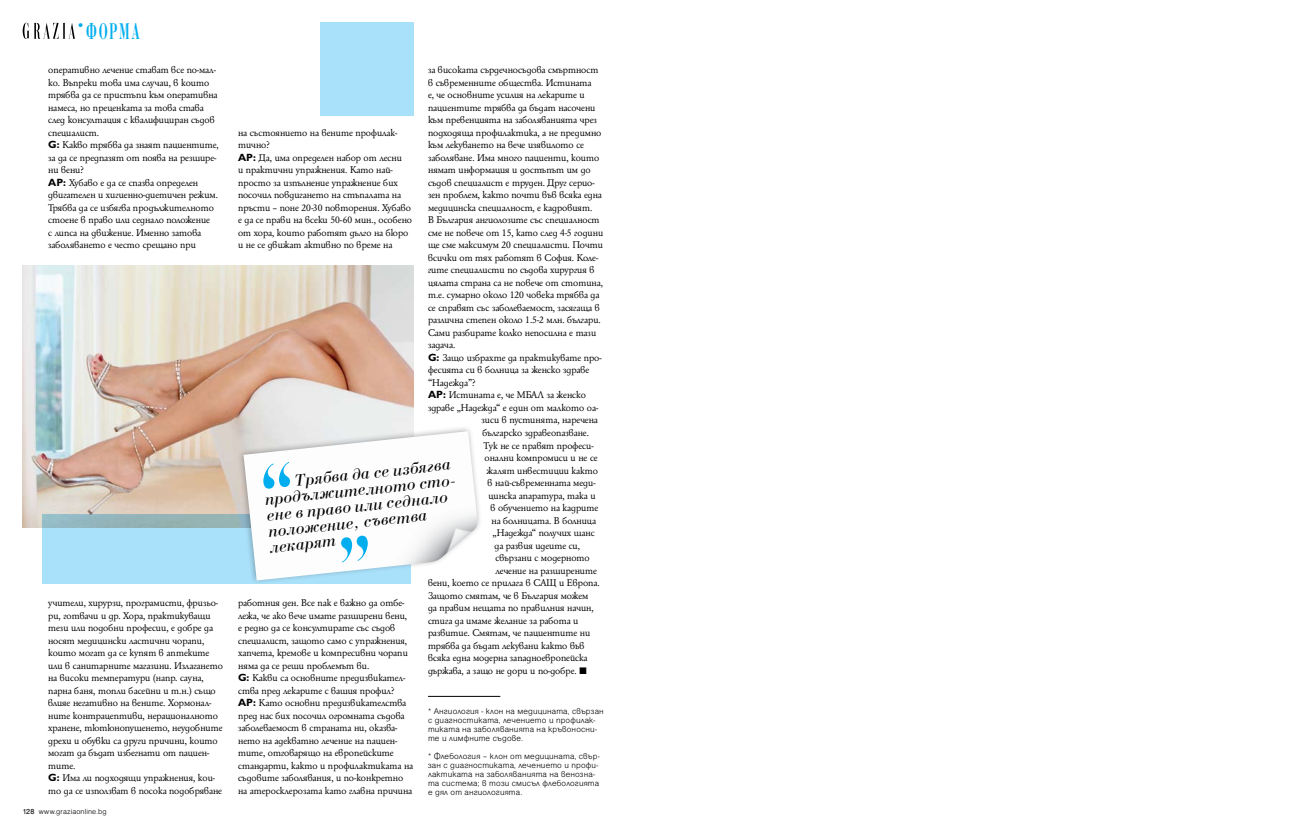
<style>
.page{position:relative;width:1304px;height:837px;background:#fff}
.page>*{position:absolute;margin:0;border:0;box-sizing:border-box;transform-origin:0 0}
.t1{font:700 24px "Bodoni C";letter-spacing:.135em;color:#00aeef;scale:.5 1}
.t2{font:italic 17px/16px "Bodoni C";color:#000}
.t3{font:10.5px/12.5px "HS Garamond Bg";color:#000}
.t4{font:9px/9px "Helen BG Light Normal";letter-spacing:.015em;color:#000}
.t5{font:8px "Helen BG Light Normal";letter-spacing:.015em;color:#000}
.s1{font-family:"Gill Sans Cyr";font-weight:700}
.s2{font-family:"Helen BG Normal"}
</style>
<div class="page">
<svg style="left:23px;top:23px;width:52px;height:16px"></svg>
<img style="left:23px;top:266px;width:391px;height:261px">
<svg style="left:43px;top:514px;width:193px;height:69px;background:#a5d8ec"></svg>
<div style="left:320px;top:22px;width:94px;height:94px;background:#aae1fa"></div>
<div style="left:236px;top:424px;width:255px;height:165px;background:#000;opacity:.3"></div>
<img style="left:244px;top:431px;width:233px;height:149px">
<svg style="left:263px;top:461px;width:27px;height:27px"></svg>
<svg style="left:341px;top:535px;width:27px;height:27px"></svg>
<hr style="left:428px;top:695px;width:72px;height:1px;background:#000">
<h1 class="t1" style="left:74px;top:19px;width:134px"><sup>•</sup>Форма</h1>
<p class="t3" style="left:48px;top:64px;width:172px">оперативно лечение стават все по-мал&shy;ко. Въпреки това има случаи, в които трябва да се пристъпи към оперативна намеса, но преценката за това става след консултация с квалифициран съдов специалист.<br><span class="s1">G:</span> Какво трябва да знаят пациентите, за да се предпазят от поява на резшире&shy;ни вени?<br><span class="s1">АР:</span> Хубаво е да се спазва определен двигателен и хигиенно-диетичен режим.<br>Трябва да се избягва продължителното стоене в право или седнало положение<br>с липса на движение. Именно затова заболяването е често срещано при</p>
<p class="t3" style="left:428px;top:64px;width:172px">за високата сърдечносъдова смъртност</p>
<p class="t3" style="left:428px;top:76px;width:165px">в съвременните общества. Истината</p>
<p class="t3" style="left:428px;top:89px;width:158px">е, че основните усилия на лекарите и</p>
<p class="t3" style="left:428px;top:101px;width:169px">пациентите трябва да бъдат насочени</p>
<p class="t3" style="left:428px;top:114px;width:170px">към превенцията на заболяванията чрез</p>
<p class="t3" style="left:428px;top:126px;width:175px">подходяща профилактика, а не предимно</p>
<p class="t3" style="left:428px;top:139px;width:158px">към лекуването на вече изявилото се</p>
<p class="t3" style="left:428px;top:151px;width:173px">заболяване. Има много пациенти, които</p>
<p class="t3" style="left:428px;top:164px;width:164px">нямат информация и достъпът им до</p>
<p class="t3" style="left:428px;top:176px;width:168px">съдов специалист е труден. Друг серио-</p>
<p class="t3" style="left:428px;top:189px;width:175px">зен проблем, както почти във всяка една</p>
<p class="t3" style="left:428px;top:201px;width:166px">медицинска специалност, е кадровият.</p>
<p class="t3" style="left:428px;top:214px;width:173px">В България ангиолозите със специалност</p>
<p class="t3" style="left:428px;top:226px;width:177px">сме не повече от 15, като след 4-5 години</p>
<p class="t3" style="left:428px;top:239px;width:177px">ще сме максимум 20 специалисти. Почти</p>
<p class="t3" style="left:428px;top:251px;width:172px">всички от тях работят в София. Коле-</p>
<p class="t3" style="left:428px;top:264px;width:168px">гите специалисти по съдова хирургия в</p>
<p class="t3" style="left:428px;top:276px;width:176px">цялата страна са не повече от стотина,</p>
<p class="t3" style="left:428px;top:289px;width:173px">т.е. сумарно около 120 човека трябва да</p>
<p class="t3" style="left:428px;top:301px;width:173px">се справят със заболеваемост, засягаща в</p>
<p class="t3" style="left:428px;top:314px;width:174px">различна степен около 1.5-2 млн. българи.</p>
<p class="t3" style="left:428px;top:326px;width:170px">Сами разбирате колко непосилна е тази</p>
<p class="t3" style="left:428px;top:339px;width:29px">задача.</p>
<p class="t3" style="left:428px;top:351px;width:175px"><span class="s1">G:</span> Защо избрахте да практикувате про-</p>
<p class="t3" style="left:428px;top:364px;width:163px">фесията си в болница за женско здраве</p>
<p class="t3" style="left:428px;top:376px;width:49px">“Надежда”?</p>
<p class="t3" style="left:428px;top:389px;width:159px"><span class="s1">АР:</span> Истината е, че МБАЛ за женско</p>
<p class="t3" style="left:428px;top:401px;width:172px">здраве „Надежда“ е един от малкото оа-</p>
<p class="t3" style="left:482px;top:414px;width:118px">зиси в пустинята, наречена</p>
<p class="t3" style="left:483px;top:426px;width:108px">българско здравеопазване.</p>
<p class="t3" style="left:484px;top:439px;width:112px">Тук не се правят професи-</p>
<p class="t3" style="left:485px;top:451px;width:115px">онални компромиси и не се</p>
<p class="t3" style="left:487px;top:464px;width:113px">жалят инвестиции както</p>
<p class="t3" style="left:488px;top:476px;width:110px">в най-съвременната меди-</p>
<p class="t3" style="left:489px;top:489px;width:109px">цинска апаратура, така и</p>
<p class="t3" style="left:491px;top:501px;width:109px">в обучението на кадрите</p>
<p class="t3" style="left:492px;top:514px;width:106px">на болницата. В болница</p>
<p class="t3" style="left:493px;top:526px;width:104px">„Надежда“ получих шанс</p>
<p class="t3" style="left:495px;top:539px;width:87px">да развия идеите си,</p>
<p class="t3" style="left:495px;top:551px;width:96px">свързани с модерното</p>
<p class="t3" style="left:495px;top:564px;width:103px">лечение на разширените</p>
<p class="t3" style="left:428px;top:576px;width:173px">вени, което се прилага в САЩ и Европа.</p>
<p class="t3" style="left:428px;top:589px;width:162px">Защото смятам, че в България можем</p>
<p class="t3" style="left:428px;top:601px;width:167px">да правим нещата по правилния начин,</p>
<p class="t3" style="left:428px;top:614px;width:152px">стига да имаме желание за работа и</p>
<p class="t3" style="left:428px;top:626px;width:164px">развитие. Смятам, че пациентите ни</p>
<p class="t3" style="left:428px;top:639px;width:158px">трябва да бъдат лекувани както във</p>
<p class="t3" style="left:428px;top:651px;width:161px">всяка една модерна западноевропейска</p>
<p class="t3" style="left:428px;top:664px;width:160px">държава, а защо не дори и по-добре. ✓</p>
<p class="t4" style="left:428px;top:706px;width:177px">* Ангиология - клон на медицината, свързан с диагностиката, лечението и профилак&shy;тиката на заболяванията на кръвоносни&shy;те и лимфните съдове.</p>
<p class="t4" style="left:428px;top:751px;width:173px">* Флебология – клон от медицината, свър&shy;зан с диагностиката, лечението и профи&shy;лактиката на заболяванията на венозна&shy;та система; в този смисъл флебологията е дял от ангиологията.</p>
<p class="t3" style="left:238px;top:126px;width:175px">на състоянието на вените профилак&shy;тично?<br><span class="s1">АР:</span> Да, има определен набор от лесни<br>и практични упражнения. Като най&shy;просто за изпълнение упражнение бих посочил повдигането на стъпалата на пръсти – поне 20-30 повторения. Хубаво е да се прави на всеки 50-60 мин., особено от хора, които работят дълго на бюро и не се движат активно по време на</p>
<h2 class="t2" style="left:263px;top:476px;width:204px;text-indent:32px;rotate:-6deg">Трябва да се избягва продължит елнот о ст о&shy;ене в право или седнало положение, съвет ва лекарят</h2>
<p class="t3" style="left:48px;top:596px;width:176px">учители, хирурзи, програмисти, фризьо&shy;ри, готвачи и др. Хора, практикуващи тези или подобни професии, е добре да носят медицински ластични чорапи, които могат да се купят в аптеките или в санитарните магазини. Излагането на високи температури (напр. сауна, парна баня, топли басейни и т.н.) също влияе негативно на вените. Хормонал&shy;ните контрацептиви, нерационалното хранене, тютюнопушенето, неудобните дрехи и обувки са други причини, които могат да бъдат избегнати от пациен&shy;тите.<br><span class="s1">G:</span> Има ли подходящи упражнения, кои&shy;то да се използват в посока подобряване</p>
<p class="t3" style="left:238px;top:596px;width:177px">работния ден. Все пак е важно да отбе&shy;лежа, че ако вече имате разширени вени, е редно да се консултирате със съдов специалист, защото само с упражнения, хапчета, кремове и компресивни чорапи няма да се реши проблемът ви.<br><span class="s1">G:</span> Какви са основните предизвикател&shy;ства пред лекарите с вашия профил?<br><span class="s1">АР:</span> Като основни предизвикателства пред нас бих посочил огромната съдова заболеваемост в страната ни, оказва&shy;нето на адекватно лечение на пациен&shy;тите, отговарящо на европейските стандарти, както и профилактиката на съдовите заболявания, и по-конкретно на атеросклерозата като главна причина</p>
<p class="t5" style="left:23px;top:807px;width:86px"><span class="s2">128</span> www.graziaonline.bg</p>
</div>
